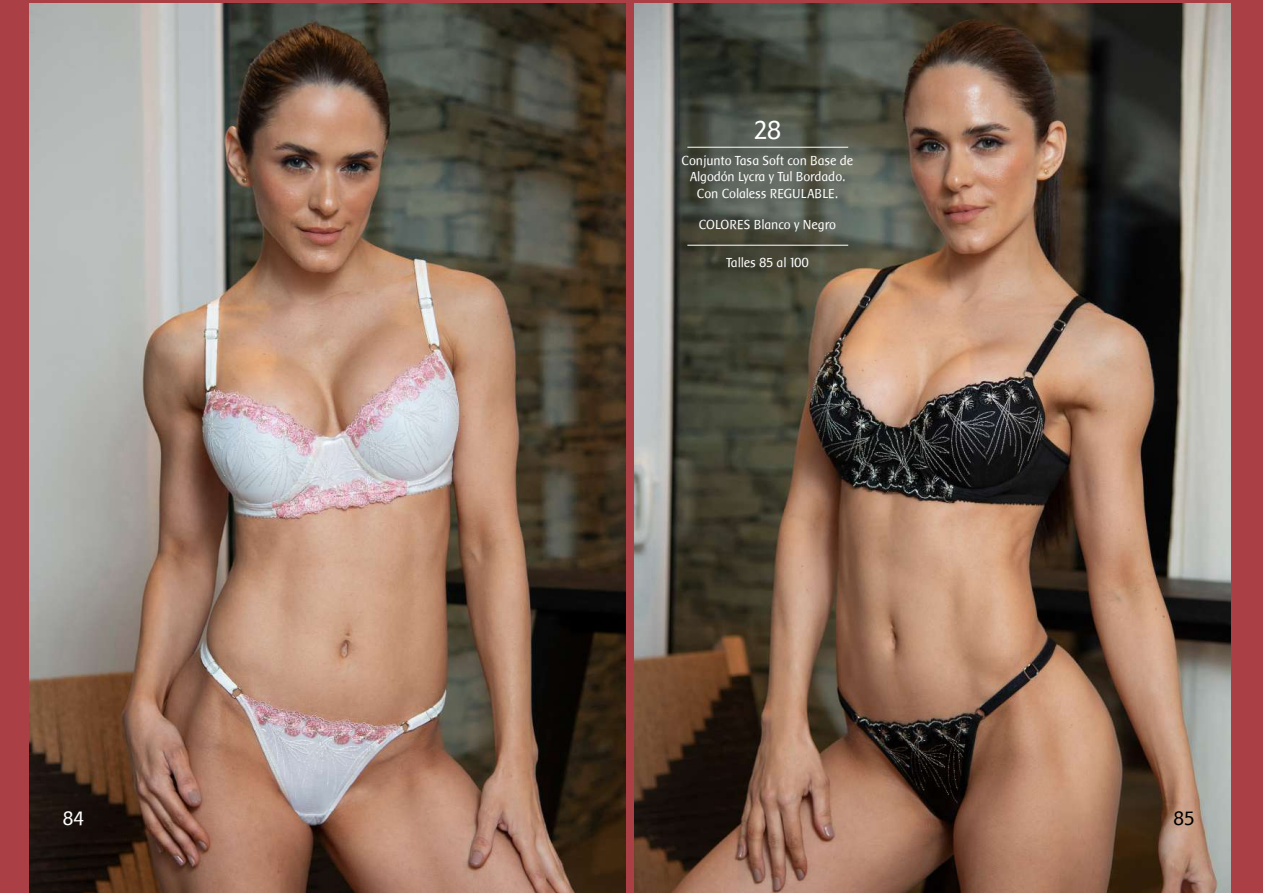
<style>
.page{position:relative;width:1263px;height:893px;background:#aa3f45}
.page>*{position:absolute;margin:0;border:0;box-sizing:border-box;transform-origin:0 0}
.t1{font:26.7px "Baar Sophia";color:#fff}
.t2{font:20.1px "Baar Sophia";color:#fff}
.t3{font:20.1px "Baar Sophia";color:#000}
.t4{font:13.5px/16.2px "Baar Sophia";color:#fff;text-align:center}
</style>
<div class="page">
<img style="left:29px;top:3px;width:596px;height:890px">
<img style="left:634px;top:3px;width:596px;height:890px">
<hr style="left:687px;top:147px;width:161px;height:1px;background:#fff">
<hr style="left:687px;top:245px;width:161px;height:1px;background:#fff">
<h1 class="t1" style="left:754px;top:115px;width:29px">28</h1>
<p class="t4" style="left:682px;top:153px;width:173px">Conjunto Tasa Soft con Base de<br>Algodón Lycra y Tul Bordado.<br>Con Colaless REGULABLE.</p>
<p class="t4" style="left:699px;top:216px;width:139px">COLORES Blanco y Negro</p>
<p class="t4" style="left:726px;top:254px;width:84px">Talles 85 al 100</p>
<h2 class="t2" style="left:63px;top:808px;width:23px">84</h2>
<h2 class="t3" style="left:1174px;top:808px;width:23px">85</h2>
</div>
